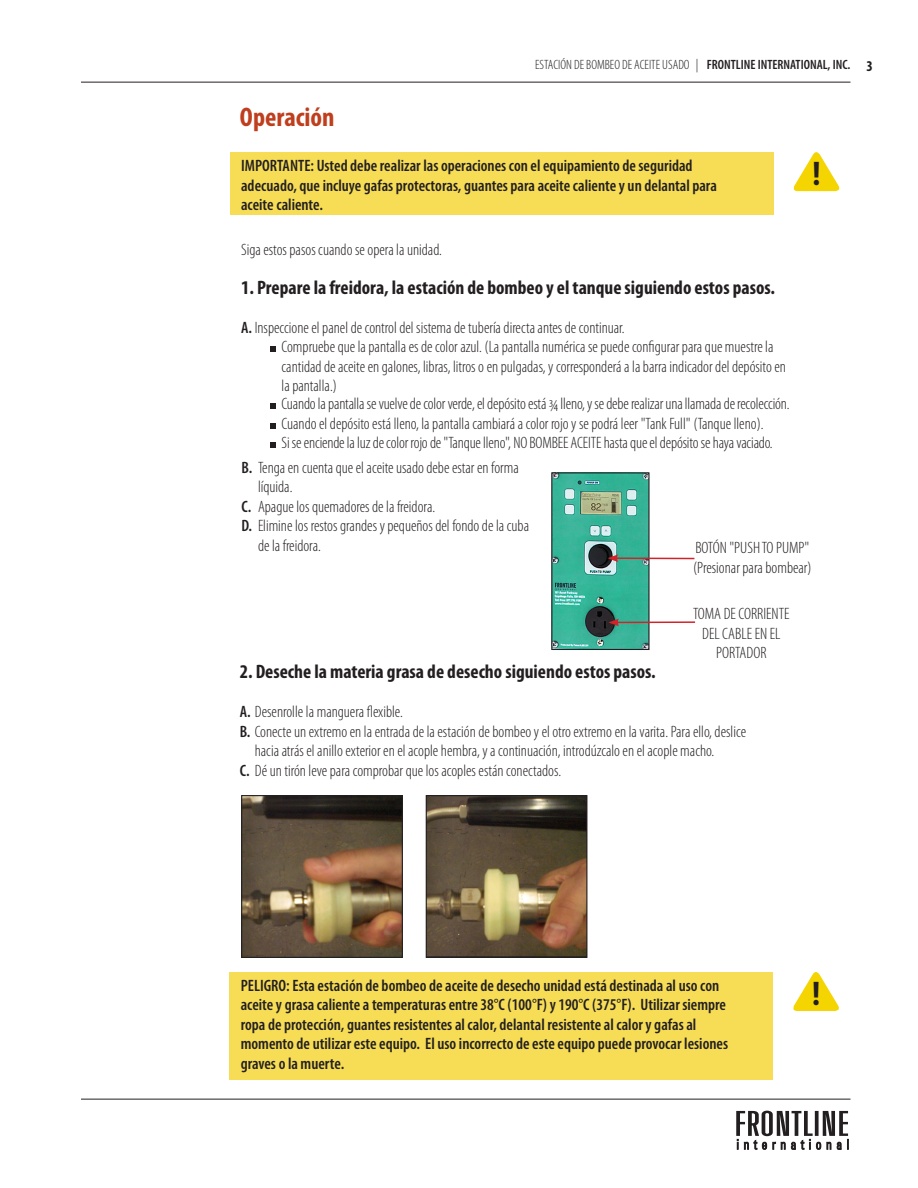
<style>
.page{position:relative;width:918px;height:1188px;background:#fff}
.page>*{position:absolute;margin:0;border:0;box-sizing:border-box;transform-origin:0 0}
.sub_heads{font:700 condensed 34.35px "Myriad Pro";color:#231f20}
.Headings{font:700 condensed 27px "Myriad Pro";color:#bf3e1d}
.sub_heads-2{font:700 condensed 19.5px "Myriad Pro";color:#231f20}
.body_text{font:300 condensed 16.5px/19.5px "Myriad Pro";color:#231f20}
.body_text-2{font:600 condensed 16.5px/19.5px "Myriad Pro";color:#231f20}
.sub_heads-3{font:300 condensed 16.5px/19.5px "Myriad Pro";color:#231f20;text-align:center}
.t1{font:300 condensed 13.5px "Myriad Pro";color:#231f20}
.s1{font-weight:600}
.s2{font-weight:700;font-size:15px}
</style>
<div class="page">
<svg style="left:736px;top:1111px;width:113px;height:39px"></svg>
<hr style="left:81px;top:1099px;width:769px;height:1px;background:#231f20">
<hr style="left:81px;top:82px;width:769px;height:1px;background:#231f20">
<img style="left:243px;top:797px;width:158px;height:159px">
<div style="left:241px;top:795px;width:162px;height:163px;border:1px solid #231f20"></div>
<img style="left:428px;top:797px;width:157px;height:159px">
<div style="left:426px;top:795px;width:161px;height:163px;border:1px solid #231f20"></div>
<div style="left:230px;top:152px;width:543px;height:63px;background:#f6dd55"></div>
<div style="left:230px;top:972px;width:543px;height:108px;background:#f6dd55"></div>
<svg style="left:793px;top:152px;width:47px;height:39px"></svg>
<svg style="left:793px;top:972px;width:46px;height:39px"></svg>
<svg style="left:270px;top:346px;width:5px;height:6px"></svg>
<svg style="left:270px;top:403px;width:5px;height:6px"></svg>
<svg style="left:270px;top:423px;width:5px;height:6px"></svg>
<svg style="left:270px;top:442px;width:5px;height:6px"></svg>
<img style="left:553px;top:474px;width:95px;height:174px">
<div style="left:551px;top:472px;width:99px;height:178px;border:1px solid #231f20"></div>
<hr style="left:617px;top:621px;width:78px;height:2px;background:#d1232a">
<svg style="left:608px;top:619px;width:11px;height:7px"></svg>
<hr style="left:616px;top:557px;width:78px;height:2px;background:#d1232a">
<svg style="left:608px;top:554px;width:10px;height:8px"></svg>
<p class="Headings" style="left:240px;top:100px;width:96px">Operación</p>
<p class="t1" style="left:535px;top:56px;width:339px">ESTACIÓN DE BOMBEO DE ACEITE USADO | <span class="s1">FRONTLINE INTERNATIONAL, INC.</span> <span class="s2">3</span></p>
<p class="body_text-2" style="left:241px;top:156px;width:477px">IMPORTANTE: Usted debe realizar las operaciones con el equipamiento de seguridad adecuado, que incluye gafas protectoras, guantes para aceite caliente y un delantal para aceite caliente.</p>
<p class="body_text" style="left:241px;top:239px;width:202px">Sigaestos pasos cuandose operalaunidad.</p>
<p class="sub_heads-2" style="left:241px;top:275px;width:535px">1. Prepare la freidora, la estación de bombeo y el tanque siguiendo estos pasos.</p>
<p class="body_text" style="left:241px;top:317px;width:385px"><span class="s1">A.</span> Inspeccione el panel de controldel sistemade tuberíadirecta antesde continuar.</p>
<p class="body_text" style="left:282px;top:337px;width:506px">Compruebe quela pantalla es decolor azul. (Lapantalla numérica sepuede configurarpara que muestre la cantidaddeaceite en galones, libras, litrosoenpulgadas,y corresponderáala barraindicador del depósito en la pantalla.)</p>
<p class="body_text" style="left:282px;top:394px;width:510px">Cuandolapantallasevuelvedecolorverde,eldepósitoestá¾lleno,ysedeberealizarunallamadaderecolección.</p>
<p class="body_text" style="left:282px;top:413px;width:484px">Cuando eldepósito estálleno, lapantallacambiará a color rojo y se podráleer "Tank Full" (Tanquelleno).</p>
<p class="body_text" style="left:282px;top:433px;width:493px">Si seenciendelaluzdecolor rojode"Tanquelleno", NO BOMBEE ACEITEhastaqueeldepósitosehayavaciado.</p>
<p class="sub_heads" style="left:812px;top:152px;width:10px">!</p>
<p class="body_text" style="left:258px;top:458px;width:262px;text-indent:-16px"><span class="s1">B.</span> Tenga en cuentaque el aceiteusado debeestarenforma líquida.</p>
<p class="body_text" style="left:242px;top:497px;width:195px"><span class="s1">C.</span> Apague los quemadores de lafreidora.</p>
<p class="body_text" style="left:258px;top:516px;width:273px;text-indent:-16px"><span class="s1">D.</span> Elimine los restosgrandesy pequeñosdel fondo delacuba dela freidora.</p>
<p class="sub_heads-3" style="left:693px;top:538px;width:120px;text-align:left">BOTÓN "PUSHTO PUMP" (Presionar parabombear)</p>
<p class="sub_heads-3" style="left:693px;top:604px;width:98px">TOMA DE CORRIENTE<br>DELCABLE EN EL<br>PORTADOR</p>
<p class="sub_heads-2" style="left:240px;top:660px;width:418px">2. Deseche la materia grasa de desecho siguiendo estos pasos.</p>
<p class="body_text" style="left:240px;top:702px;width:165px"><span class="s1">A.</span> Desenrollela manguera flexible.</p>
<p class="body_text" style="left:255px;top:722px;width:493px;text-indent:-15px"><span class="s1">B.</span> Conecte un extremo en la entrada delaestacióndebombeo yel otro extremo en la varita. Para ello,deslice hacia atrás el anillo exterior enel acoplehembra, y acontinuación, introdúzcaloen el acople macho.</p>
<p class="body_text" style="left:240px;top:761px;width:323px"><span class="s1">C.</span> Déun tirón leve para comprobarquelos acoplesestánconectados.</p>
<p class="body_text-2" style="left:241px;top:975px;width:489px">PELIGRO: Esta estación de bombeo de aceite de desecho unidad está destinada al uso con aceite y grasa caliente a temperaturas entre 38°C (100°F) y 190°C (375°F). Utilizar siempre ropa de protección, guantes resistentes al calor, delantal resistente al calor y gafas al momento de utilizar este equipo. El uso incorrecto de este equipo puede provocar lesiones graves o la muerte.</p>
<p class="sub_heads" style="left:812px;top:972px;width:10px">!</p>
</div>
